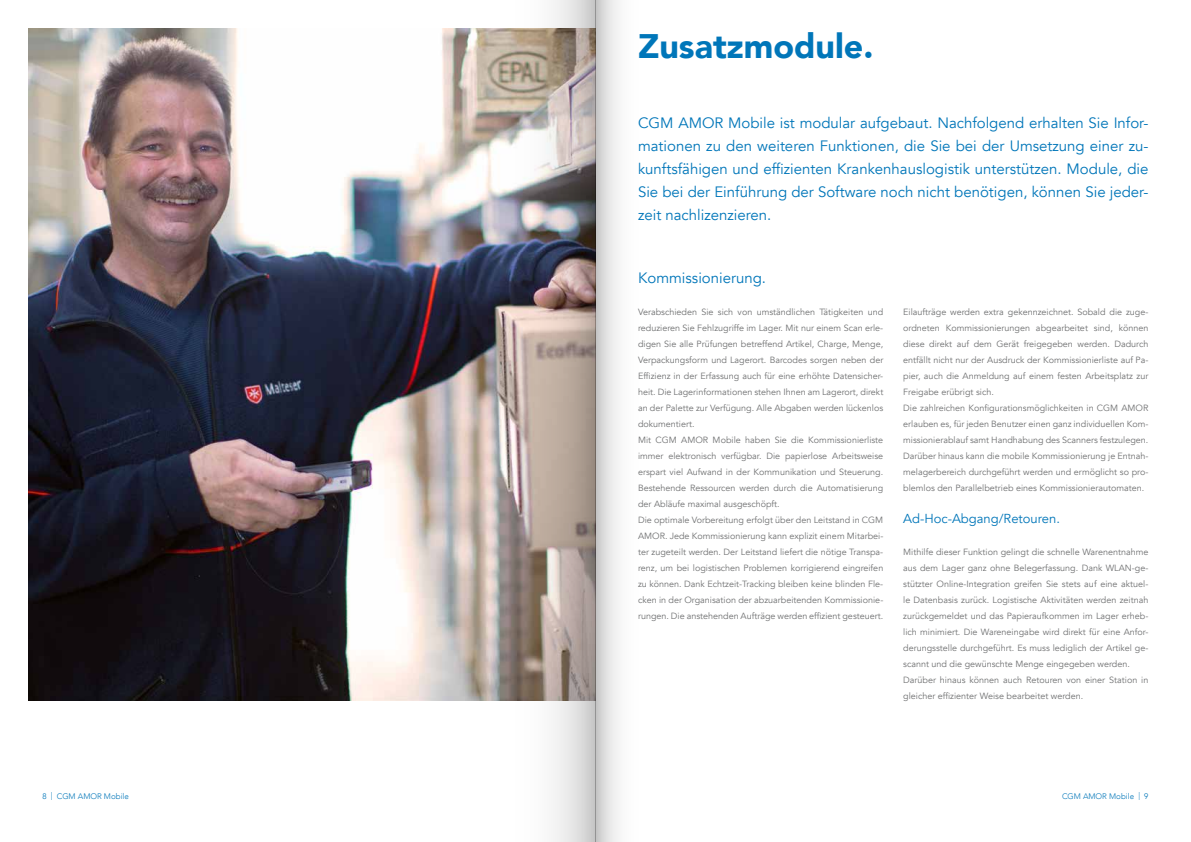
<style>
.page{position:relative;width:1191px;height:842px;background:#fff}
.page>*{position:absolute;margin:0;border:0;box-sizing:border-box;transform-origin:0 0}
.t1{font:900 34px "Avenir LT Com";color:#0076b9}
.t2{font:15px/23px "Avenir LT Com";color:#0076b9;text-align:justify}
.t3{font:13px "Avenir LT Com";color:#0076b9}
.t4{font:9px/16px "Avenir LT Com";color:#707172}
.t5{font:300 8px "Avenir LT Com";color:#0076b9}
</style>
<div class="page">
<img style="left:28px;top:28px;width:423px;height:672px">
<svg style="left:595px;top:0;width:24px;height:842px"></svg>
<img style="left:451px;top:0;width:144px;height:842px">
<h1 class="t1" style="left:638px;top:26px;width:237px">Zusatzmodule.</h1>
<p class="t2" style="left:638px;top:112px;width:512px">CGM AMOR Mobile ist modular aufgebaut. Nachfolgend erhalten Sie Infor&shy;mationen zu den weiteren Funktionen, die Sie bei der Umsetzung einer zu&shy;kunftsfähigen und effizienten Krankenhauslogistik unterstützen. Module, die Sie bei der Einführung der Software noch nicht benötigen, können Sie jeder&shy;zeit nachlizenzieren.</p>
<h2 class="t2" style="left:638px;top:266px;width:130px">Kommissionierung.</h2>
<p class="t4" style="left:638px;top:304px;width:247px">Verabschieden Sie sich von umständlichen Tätigkeiten und reduzieren Sie Fehlzugriffe im Lager. Mit nur einem Scan erle&shy;digen Sie alle Prüfungen betreffend Artikel, Charge, Menge, Verpackungsform und Lagerort. Barcodes sorgen neben der Effizienz in der Erfassung auch für eine erhöhte Datensicher&shy;heit. Die Lagerinformationen stehen Ihnen am Lagerort, direkt an der Palette zur Verfügung. Alle Abgaben werden lückenlos dokumentiert.<br>Mit CGM AMOR Mobile haben Sie die Kommissionierliste immer elektronisch verfügbar. Die papierlose Arbeitsweise erspart viel Aufwand in der Kommunikation und Steuerung.<br>Bestehende Ressourcen werden durch die Automatisierung der Abläufe maximal ausgeschöpft.<br>Die optimale Vorbereitung erfolgt über den Leitstand in CGM AMOR. Jede Kommissionierung kann explizit einem Mitarbei&shy;ter zugeteilt werden. Der Leitstand liefert die nötige Transpa&shy;renz, um bei logistischen Problemen korrigierend eingreifen zu können. Dank Echtzeit-Tracking bleiben keine blinden Fle&shy;cken in der Organisation der abzuarbeitenden Kommissionie&shy;rungen. Die anstehenden Aufträge werden effizient gesteuert.</p>
<p class="t4" style="left:903px;top:304px;width:247px">Eilaufträge werden extra gekennzeichnet. Sobald die zuge&shy;ordneten Kommissionierungen abgearbeitet sind, können diese direkt auf dem Gerät freigegeben werden. Dadurch entfällt nicht nur der Ausdruck der Kommissionierliste auf Pa&shy;pier, auch die Anmeldung auf einem festen Arbeitsplatz zur Freigabe erübrigt sich.<br>Die zahlreichen Konfigurationsmöglichkeiten in CGM AMOR erlauben es, für jeden Benutzer einen ganz individuellen Kom&shy;missionierablauf samt Handhabung des Scanners festzulegen.<br>Darüber hinaus kann die mobile Kommissionierung je Entnah&shy;melagerbereich durchgeführt werden und ermöglicht so pro&shy;blemlos den Parallelbetrieb eines Kommissionierautomaten.</p>
<h3 class="t3" style="left:903px;top:510px;width:158px">Ad-Hoc-Abgang/Retouren.</h3>
<p class="t4" style="left:903px;top:544px;width:247px">Mithilfe dieser Funktion gelingt die schnelle Warenentnahme aus dem Lager ganz ohne Belegerfassung. Dank WLAN-ge&shy;stützter Online-Integration greifen Sie stets auf eine aktuel&shy;le Datenbasis zurück. Logistische Aktivitäten werden zeitnah zurückgemeldet und das Papieraufkommen im Lager erheb&shy;lich minimiert. Die Wareneingabe wird direkt für eine Anfor&shy;derungsstelle durchgeführt. Es muss lediglich der Artikel ge&shy;scannt und die gewünschte Menge eingegeben werden.<br>Darüber hinaus können auch Retouren von einer Station in gleicher effizienter Weise bearbeitet werden.</p>
<p class="t5" style="left:43px;top:792px;width:88px">8 | CGM AMOR Mobile</p>
<p class="t5" style="left:1062px;top:792px;width:88px">CGM AMOR Mobile | 9</p>
</div>
